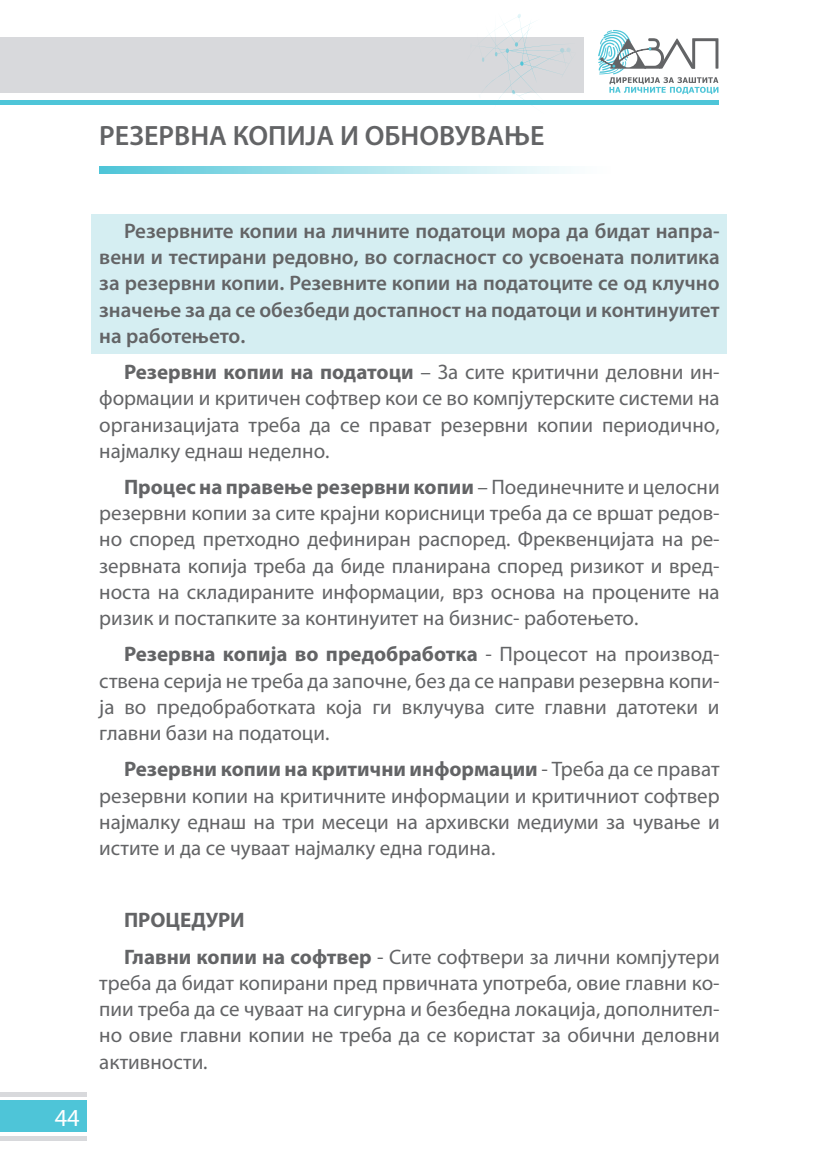
<style>
.page{position:relative;width:819px;height:1166px;background:#fff}
.page>*{position:absolute;margin:0;border:0;box-sizing:border-box;transform-origin:0 0}
.t1{font:600 28px "Myriad Pro";color:#636466}
.t2{font:24.5px "Myriad Pro";color:#fff}
.t3{font:21px/26.2px "Myriad Pro";color:#636466;text-align:justify}
.t4{font:600 21px/26.2px "Myriad Pro";color:#636466;text-align:justify}
.s1{font-weight:700}
</style>
<div class="page">
<svg style="left:598px;top:30px;width:120px;height:64px"></svg>
<div style="left:0;top:37px;width:583px;height:56px;background:#d8d9dc"></div>
<div style="left:0;top:1100px;width:86px;height:32px;background:#4ec5d8"></div>
<div style="left:0;top:100px;width:718px;height:5px;background:#4ec5d8"></div>
<div style="left:0;top:1136px;width:86px;height:5px;background:#d8d9dc"></div>
<div style="left:0;top:1091px;width:86px;height:5px;background:#d8d9dc"></div>
<svg style="left:482px;top:14px;width:89px;height:86px"></svg>
<div style="left:92px;top:214px;width:635px;height:139px;background:#d5eef2"></div>
<svg style="left:99px;top:166px;width:468px;height:8px;background:#a5e1ea"></svg>
<h1 class="t1" style="left:99px;top:118px;width:447px">РЕЗЕРВНА КОПИЈА И ОБНОВУВАЊЕ</h1>
<p class="t4" style="left:99px;top:217px;width:622px;text-indent:25px">Резервните копии на личните податоци мора да бидат напра&shy;вени и тестирани редовно, во согласност со усвоената политика за резервни копии. Резевните копии на податоците се од клучно значење за да се обезбеди достапност на податоци и континуитет на работењето.</p>
<p class="t3" style="left:99px;top:359px;width:622px;text-indent:25px"><span class="s1">Резервни копии на податоци</span> – За сите критични деловни ин&shy;формации и критичен софтвер кои се во компјутерските системи на организацијата треба да се прават резервни копии периодично, најмалку еднаш неделно.</p>
<p class="t3" style="left:99px;top:474px;width:622px;text-indent:25px"><span class="s1">Процес на правење резервни копии</span> – Поединечните и целосни резервни копии за сите крајни корисници треба да се вршат редов&shy;но според претходно дефиниран распоред. Фреквенцијата на ре&shy;зервната копија треба да биде планирана според ризикот и вред&shy;носта на складираните информации, врз основа на процените на ризик и постапките за континуитет на бизнис- работењето.</p>
<p class="t3" style="left:99px;top:642px;width:622px;text-indent:25px"><span class="s1">Резервна копија во предобработка</span> - Процесот на производ&shy;ствена серија не треба да започне, без да се направи резервна копи&shy;ја во предобработката која ги вклучува сите главни датотеки и главни бази на податоци.</p>
<p class="t3" style="left:99px;top:756px;width:622px;text-indent:25px"><span class="s1">Резервни копии на критични информации</span> - Треба да се прават резервни копии на критичните информации и критичниот софтвер најмалку еднаш на три месеци на архивски медиуми за чување и истите и да се чуваат најмалку една година.</p>
<p class="t2" style="left:55px;top:1104px;width:27px">44</p>
<p class="t3" style="left:124px;top:903px;width:597px;line-height:36.2px"><span class="s1">ПРОЦЕДУРИ<br>Главни копии на софтвер</span> - Сите софтвери за лични компјутери</p>
<p class="t3" style="left:99px;top:970px;width:622px">треба да бидат копирани пред првичната употреба, овие главни ко&shy;пии треба да се чуваат на сигурна и безбедна локација, дополнител&shy;но овие главни копии не треба да се користат за обични деловни активности.</p>
</div>
